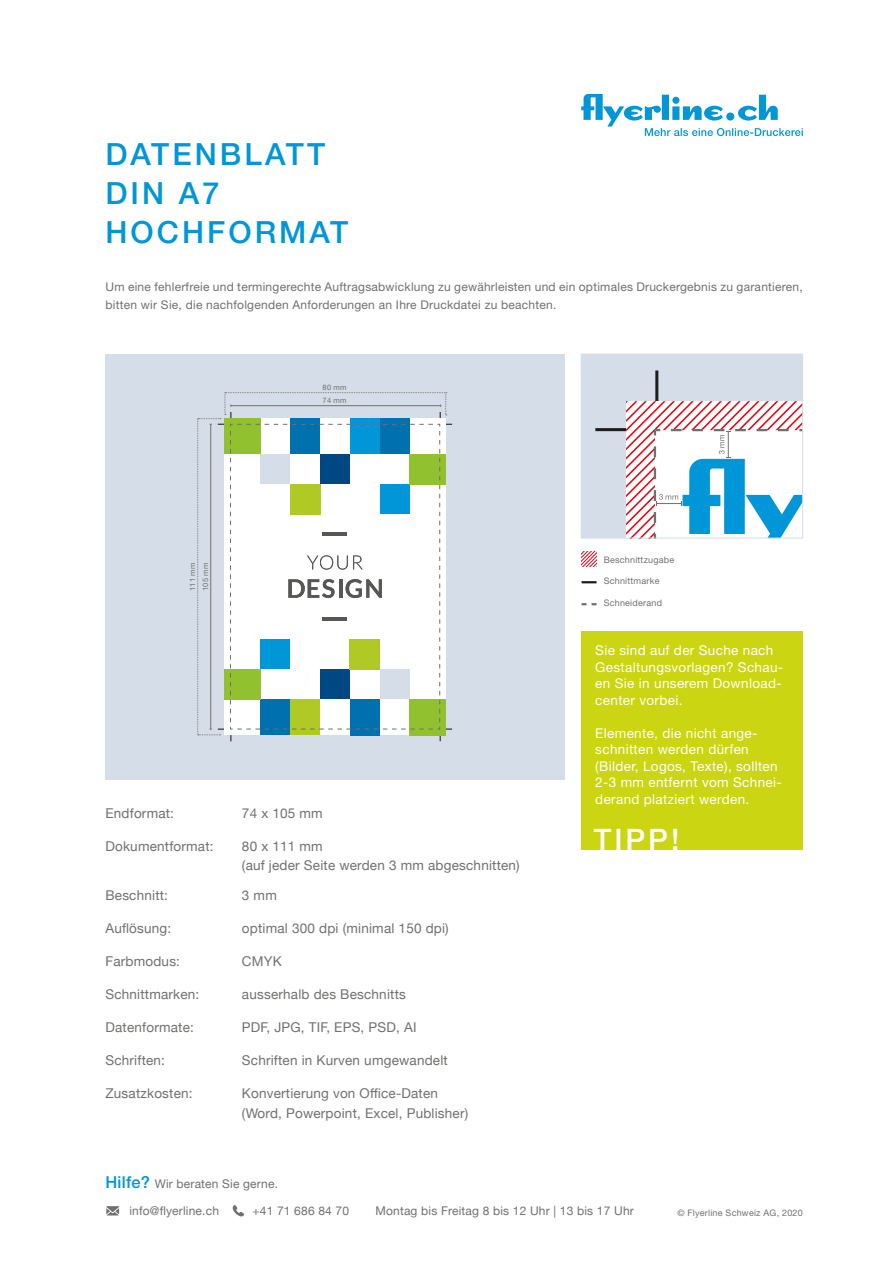
<style>
.page{position:relative;width:893px;height:1263px;background:#fff}
.page>*{position:absolute;margin:0;border:0;box-sizing:border-box;transform-origin:0 0}
.t1{font:500 30.6px "Helvetica Neue LT Std";letter-spacing:.1em;color:#0096d7}
.t2{font:500 29.7px "Helvetica Neue LT Std";color:#fff}
.Fliesstext{font:13.5px/19.5px "Helvetica Neue";letter-spacing:.015em;color:#70706f}
.t3{font:13.5px/16.5px "Helvetica Neue LT Std";letter-spacing:.025em;color:#fff}
.t4{font:12px/18px "Helvetica Neue LT Std";letter-spacing:.02em;color:#70706f}
.t5{font:12px "Helvetica Neue";letter-spacing:.015em;color:#70706f}
.t6{font:9px "Helvetica Neue LT Std";letter-spacing:.025em;color:#70706f}
.Vermassung_Endformat{font:7.5px "Helvetica Neue LT Std";letter-spacing:.025em;color:#70706f}
.s1{font-family:"Helvetica Neue LT Std";font-weight:500;font-size:16.5px;color:#0096d7}
</style>
<div class="page">
<svg style="left:581px;top:94px;width:222px;height:42px"></svg>
<svg style="left:582px;top:581px;width:15px;height:2px"></svg>
<svg style="left:582px;top:603px;width:15px;height:2px"></svg>
<div style="left:581px;top:354px;width:222px;height:184px;background:#d4dde8"></div>
<hr style="left:655px;top:370px;width:3px;height:31px;background:#1d1d1b">
<hr style="left:595px;top:428px;width:31px;height:3px;background:#1d1d1b">
<svg style="left:626px;top:401px;width:175px;height:135px;background:#cad4e2"></svg>
<div style="left:581px;top:354px;width:222px;height:184px;border:1px solid #d4dde8"></div>
<svg style="left:581px;top:552px;width:15px;height:15px"></svg>
<svg style="left:106px;top:1206px;width:13px;height:9px"></svg>
<svg style="left:232px;top:1205px;width:12px;height:11px"></svg>
<div style="left:581px;top:631px;width:222px;height:219px;background:#cbd512"></div>
<div style="left:105px;top:354px;width:460px;height:425px;background:#d4dde8"></div>
<svg style="left:197px;top:392px;width:255px;height:349px"></svg>
<p class="t1" style="left:105px;top:136px;width:221px">DATENBLATT</p>
<p class="t1" style="left:105px;top:175px;width:115px">DIN A7</p>
<p class="t1" style="left:105px;top:214px;width:244px">HOCHFORMAT</p>
<p class="t4" style="left:105px;top:278px;width:699px">Um eine fehlerfreie und termingerechte Auftragsabwicklung zu gewährleisten und ein optimales Druckergebnis zu garantieren, bitten wir Sie, die nachfolgenden Anforderungen an Ihre Druckdatei zu beachten.</p>
<p class="Vermassung_Endformat" style="left:323px;top:383px;width:25px">80 mm</p>
<p class="Vermassung_Endformat" style="left:201px;top:591px;width:30px;rotate:-90deg">105 mm</p>
<p class="Vermassung_Endformat" style="left:188px;top:591px;width:30px;rotate:-90deg">111 mm</p>
<p class="Vermassung_Endformat" style="left:323px;top:396px;width:25px">74 mm</p>
<p class="Fliesstext" style="left:105px;top:804px;width:70px">Endformat:</p>
<p class="Fliesstext" style="left:242px;top:804px;width:82px">74 x 105 mm</p>
<p class="Fliesstext" style="left:105px;top:837px;width:110px">Dokumentformat:</p>
<p class="Fliesstext" style="left:242px;top:837px;width:279px">80 x 111 mm<br>(auf jeder Seite werden 3 mm abgeschnitten)</p>
<p class="Fliesstext" style="left:105px;top:886px;width:64px">Beschnitt:</p>
<p class="Fliesstext" style="left:242px;top:886px;width:36px">3 mm</p>
<p class="Fliesstext" style="left:105px;top:919px;width:67px">Auflösung:</p>
<p class="Fliesstext" style="left:242px;top:919px;width:208px">optimal 300 dpi (minimal 150 dpi)</p>
<p class="Fliesstext" style="left:105px;top:952px;width:76px">Farbmodus:</p>
<p class="Fliesstext" style="left:242px;top:952px;width:41px">CMYK</p>
<p class="Fliesstext" style="left:105px;top:985px;width:95px">Schnittmarken:</p>
<p class="Fliesstext" style="left:242px;top:985px;width:165px">ausserhalb des Beschnitts</p>
<p class="Fliesstext" style="left:105px;top:1018px;width:90px">Datenformate:</p>
<p class="Fliesstext" style="left:242px;top:1018px;width:176px">PDF, JPG, TIF, EPS, PSD, AI</p>
<p class="Fliesstext" style="left:105px;top:1051px;width:61px">Schriften:</p>
<p class="Fliesstext" style="left:242px;top:1051px;width:207px">Schriften in Kurven umgewandelt</p>
<p class="Fliesstext" style="left:105px;top:1084px;width:89px">Zusatzkosten:</p>
<p class="Fliesstext" style="left:242px;top:1084px;width:228px">Konvertierung von Office-Daten (Word, Powerpoint, Excel, Publisher)</p>
<p class="t6" style="left:604px;top:554px;width:72px">Beschnittzugabe</p>
<p class="t6" style="left:604px;top:576px;width:57px">Schnittmarke</p>
<p class="t6" style="left:604px;top:598px;width:60px">Schneiderand</p>
<p class="t3" style="left:595px;top:642px;width:189px">Sie sind auf der Suche nach<br>Gestaltungsvorlagen? Schau&shy;en Sie in unserem Download&shy;center vorbei.</p>
<p class="t3" style="left:595px;top:724px;width:188px">Elemente, die nicht ange&shy;schnitten werden dürfen (Bilder, Logos, Texte), sollten<br>2-3 mm entfernt vom Schnei&shy;derand platziert werden.</p>
<h2 class="t2" style="left:594px;top:822px;width:87px">TIPP!</h2>
<p class="t5" style="left:105px;top:1175px;width:174px"><span class="s1">Hilfe?</span> Wir beraten Sie gerne.</p>
<p class="t5" style="left:129px;top:1202px;width:91px">info@flyerline.ch</p>
<p class="t5" style="left:252px;top:1202px;width:98px">+41 71 686 84 70</p>
<p class="t5" style="left:375px;top:1202px;width:260px">Montag bis Freitag 8 bis 12 Uhr | 13 bis 17 Uhr</p>
<p class="t6" style="left:677px;top:1207px;width:127px">© Flyerline Schweiz AG, 2020</p>
</div>
